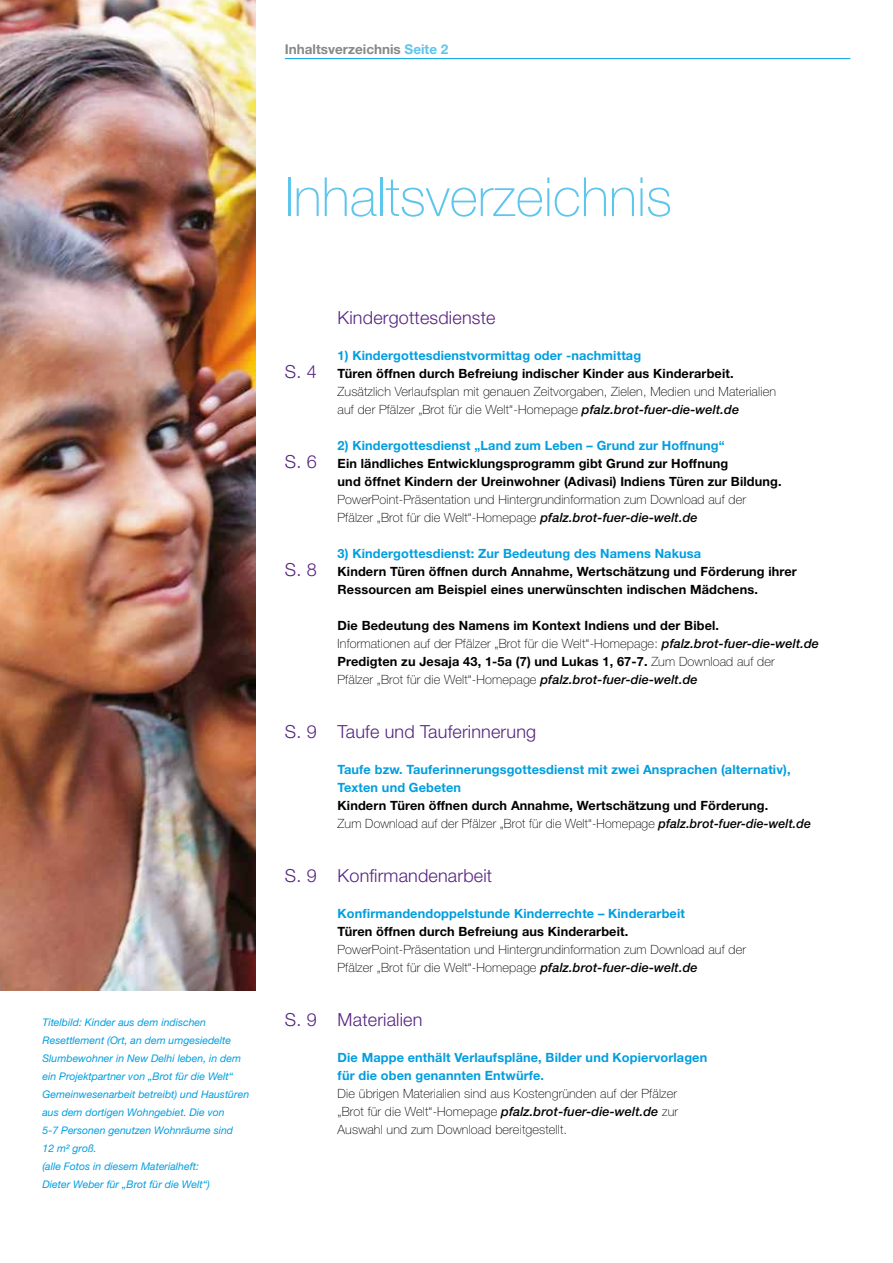
<style>
.page{position:relative;width:893px;height:1263px;background:#fff}
.page>*{position:absolute;margin:0;border:0;box-sizing:border-box;transform-origin:0 0}
.t1{font:100 54px "Helvetica Neue LT Std";color:#5ec5ed}
.t2{font:300 18px "Helvetica Neue LT Std";letter-spacing:.01em;color:#572381}
.t3{font:700 13.5px "Helvetica Neue LT Std";color:#87888a}
.t4{font:100 12.75px/18px "Helvetica Neue LT Std";letter-spacing:.01em;color:#000}
.t5{font:700 12.75px/18px "Helvetica Neue LT Std";letter-spacing:.01em;color:#000}
.t6{font:700 12.75px/18px "Helvetica Neue LT Std";letter-spacing:.01em;color:#009ee0}
.t7{font:italic 10.5px/18px "Helvetica Neue LT Std";color:#009ee0}
.s1{color:#5ec5ed}
.s2{font-weight:500;font-style:italic}
.s3{font-weight:700}
.s4{font-weight:100}
</style>
<div class="page">
<hr style="left:285px;top:58px;width:565px;height:1px;background:#009ee0">
<img style="left:0;top:0;width:255px;height:990px">
<p class="t3" style="left:285px;top:41px;width:165px">Inhaltsverzeichnis <span class="s1">Seite 2</span></p>
<h1 class="t1" style="left:284px;top:166px;width:389px">Inhaltsverzeichnis</h1>
<p class="t7" style="left:43px;top:1013px;width:208px">Titelbild: Kinder aus dem indischen Resettlement (Ort, an dem umgesiedelte Slumbewohner in New Delhi leben, in dem ein Projektpartner von „Brot für die Welt“ Gemeinwesenarbeit betreibt) und Haustüren aus dem dortigen Wohngebiet. Die von<br>5-7 Personen genutzen Wohnräume sind<br>12 m² groß.<br>(alle Fotos in diesem Materialheft:<br>Dieter Weber für „Brot für die Welt“)</p>
<h2 class="t2" style="left:285px;top:361px;width:33px">S. 4</h2>
<h2 class="t2" style="left:285px;top:451px;width:33px">S. 6</h2>
<h2 class="t2" style="left:285px;top:559px;width:33px">S. 8</h2>
<h2 class="t2" style="left:285px;top:721px;width:33px">S. 9</h2>
<h2 class="t2" style="left:285px;top:865px;width:33px">S. 9</h2>
<h2 class="t2" style="left:285px;top:1009px;width:33px">S. 9</h2>
<h2 class="t2" style="left:338px;top:307px;width:159px">Kindergottesdienste</h2>
<p class="t6" style="left:338px;top:346px;width:305px">1) Kindergottesdienstvormittag oder -nachmittag</p>
<p class="t5" style="left:338px;top:364px;width:397px">Türen öffnen durch Befreiung indischer Kinder aus Kinderarbeit.</p>
<p class="t4" style="left:338px;top:382px;width:440px">Zusätzlich Verlaufsplan mit genauen Zeitvorgaben, Zielen, Medien und Materialien auf der Pfälzer „Brot für die Welt“-Homepage <span class="s2">pfalz.brot-fuer-die-welt.de</span></p>
<p class="t6" style="left:338px;top:436px;width:389px">2) Kindergottesdienst „Land zum Leben – Grund zur Hoffnung“</p>
<p class="t5" style="left:338px;top:454px;width:445px">Ein ländliches Entwicklungsprogramm gibt Grund zur Hoffnung<br>und öffnet Kindern der Ureinwohner (Adivasi) Indiens Türen zur Bildung.</p>
<p class="t4" style="left:338px;top:490px;width:410px">PowerPoint-Präsentation und Hintergrundinformation zum Download auf der<br>Pfälzer „Brot für die Welt“-Homepage <span class="s2">pfalz.brot-fuer-die-welt.de</span></p>
<p class="t6" style="left:338px;top:544px;width:365px">3) Kindergottesdienst: Zur Bedeutung des Namens Nakusa</p>
<p class="t5" style="left:338px;top:562px;width:461px">Kindern Türen öffnen durch Annahme, Wertschätzung und Förderung ihrer<br>Ressourcen am Beispiel eines unerwünschten indischen Mädchens.</p>
<p class="t4" style="left:338px;top:616px;width:483px"><span class="s3">Die Bedeutung des Namens im Kontext Indiens und der Bibel.<br></span>Informationen auf der Pfälzer „Brot für die Welt“-Homepage: <span class="s2">pfalz.brot-fuer-die-welt.de </span><span class="s3">Predigten zu Jesaja 43, 1-5a (7) und Lukas 1, 67-7.</span> Zum Download auf der<br>Pfälzer „Brot für die Welt“-Homepage <span class="s2">pfalz.brot-fuer-die-welt.de</span></p>
<h2 class="t2" style="left:338px;top:721px;width:200px">Taufe und Tauferinnerung</h2>
<p class="t6" style="left:338px;top:760px;width:454px">Taufe bzw. Tauferinnerungsgottesdienst mit zwei Ansprachen (alternativ),<br>Texten und Gebeten</p>
<p class="t5" style="left:338px;top:796px;width:475px">Kindern Türen öffnen durch Annahme, Wertschätzung und Förderung.<br><span class="s4">Zum Download auf der Pfälzer „Brot für die Welt“-Homepage</span> <span class="s2">pfalz.brot-fuer-die-welt.de</span></p>
<h2 class="t2" style="left:338px;top:865px;width:156px">Konfirmandenarbeit</h2>
<p class="t6" style="left:338px;top:904px;width:349px">Konfirmandendoppelstunde Kinderrechte – Kinderarbeit</p>
<p class="t5" style="left:338px;top:922px;width:292px">Türen öffnen durch Befreiung aus Kinderarbeit.</p>
<p class="t4" style="left:338px;top:940px;width:410px">PowerPoint-Präsentation und Hintergrundinformation zum Download auf der<br>Pfälzer „Brot für die Welt“-Homepage <span class="s2">pfalz.brot-fuer-die-welt.de</span></p>
<h2 class="t2" style="left:338px;top:1009px;width:86px">Materialien</h2>
<p class="t6" style="left:338px;top:1048px;width:371px">Die Mappe enthält Verlaufspläne, Bilder und Kopiervorlagen für die oben genannten Entwürfe.</p>
<p class="t4" style="left:338px;top:1084px;width:342px;text-align:justify">Die übrigen Materialien sind aus Kostengründen auf der Pfälzer „Brot für die Welt“-Homepage <span class="s2">pfalz.brot-fuer-die-welt.de</span> zur Auswahl und zum Download bereitgestellt.</p>
</div>
